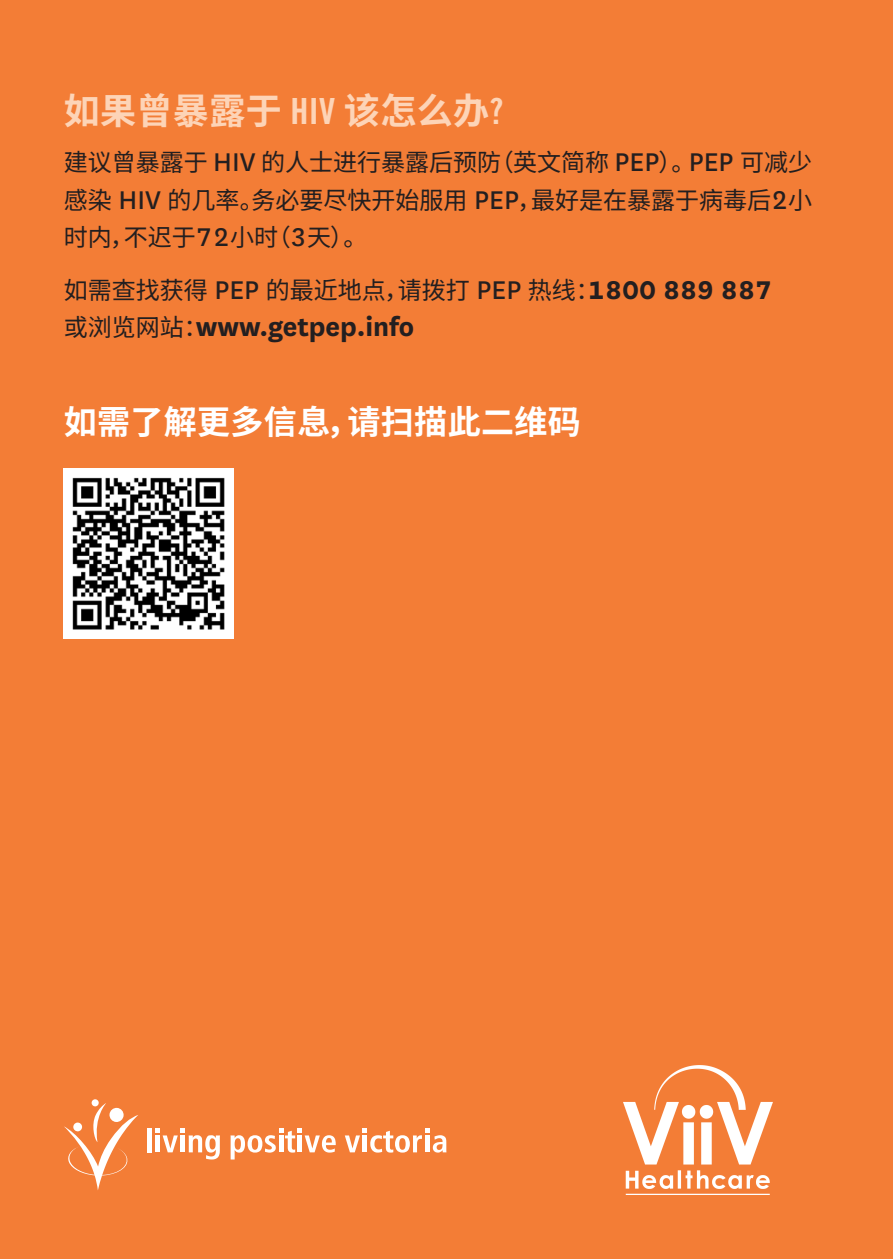
<style>
.page{position:relative;width:893px;height:1259px;background:#f37d36}
.page>*{position:absolute;margin:0;border:0;box-sizing:border-box;transform-origin:0 0}
.t1{font:100 36px "Noto Sans SC";letter-spacing:.01em;color:#fdd4b7}
.t2{font:100 33px "Noto Sans SC";letter-spacing:.01em;color:#fff}
.t3{font:700 30px "National";color:#231f20}
.t4{font:100 24px/37.5px "Noto Sans SC";color:#231f20;text-align:justify}
.s1{font-family:"Trade Gothic LT Std Bd Cn 20";font-weight:400}
.s2{font-family:"National";font-weight:400;font-size:30px}
.s3{font-family:"National";font-weight:700;font-size:30px}
.s4{font-family:"Noto Sans SC";font-weight:100;font-size:24px}
</style>
<div class="page">
<hr style="left:147px;top:1127px;width:4px;height:25px;background:#fff">
<svg style="left:156px;top:1128px;width:64px;height:31px"></svg>
<svg style="left:230px;top:1128px;width:106px;height:31px"></svg>
<svg style="left:345px;top:1128px;width:101px;height:24px"></svg>
<svg style="left:91px;top:1099px;width:8px;height:7px"></svg>
<svg style="left:64px;top:1102px;width:74px;height:88px"></svg>
<img style="left:64px;top:468px;width:170px;height:170px">
<img style="left:623px;top:1066px;width:149px;height:128px">
<h1 class="t1" style="left:64px;top:91px;width:441px">如果曾暴露于 <span class="s1">HIV</span> 该怎么办<span class="s1">?</span></h1>
<p class="t4" style="left:64px;top:144px;width:750px">建议曾暴露于 <span class="s2">HIV</span> 的人士进行暴露后预防（英文简称 <span class="s2">PEP</span>）。<span class="s2">PEP</span> 可减少感染 <span class="s2">HIV</span> 的几率。务必要尽快开始服用 <span class="s2">PEP</span>，最好是在暴露于病毒后<span class="s2">2</span>小时内，不迟于<span class="s2">72</span>小时（<span class="s2">3</span>天）。</p>
<p class="t4" style="left:64px;top:272px;width:710px">如需查找获得 <span class="s2">PEP</span> 的最近地点，请拨打 <span class="s2">PEP</span> 热线：<span class="s3">1800 889 887</span></p>
<p class="t3" style="left:64px;top:306px;width:352px"><span class="s4">或浏览网站：</span>www.getpep.info</p>
<h2 class="t2" style="left:64px;top:403px;width:518px">如需了解更多信息，请扫描此二维码</h2>
</div>
